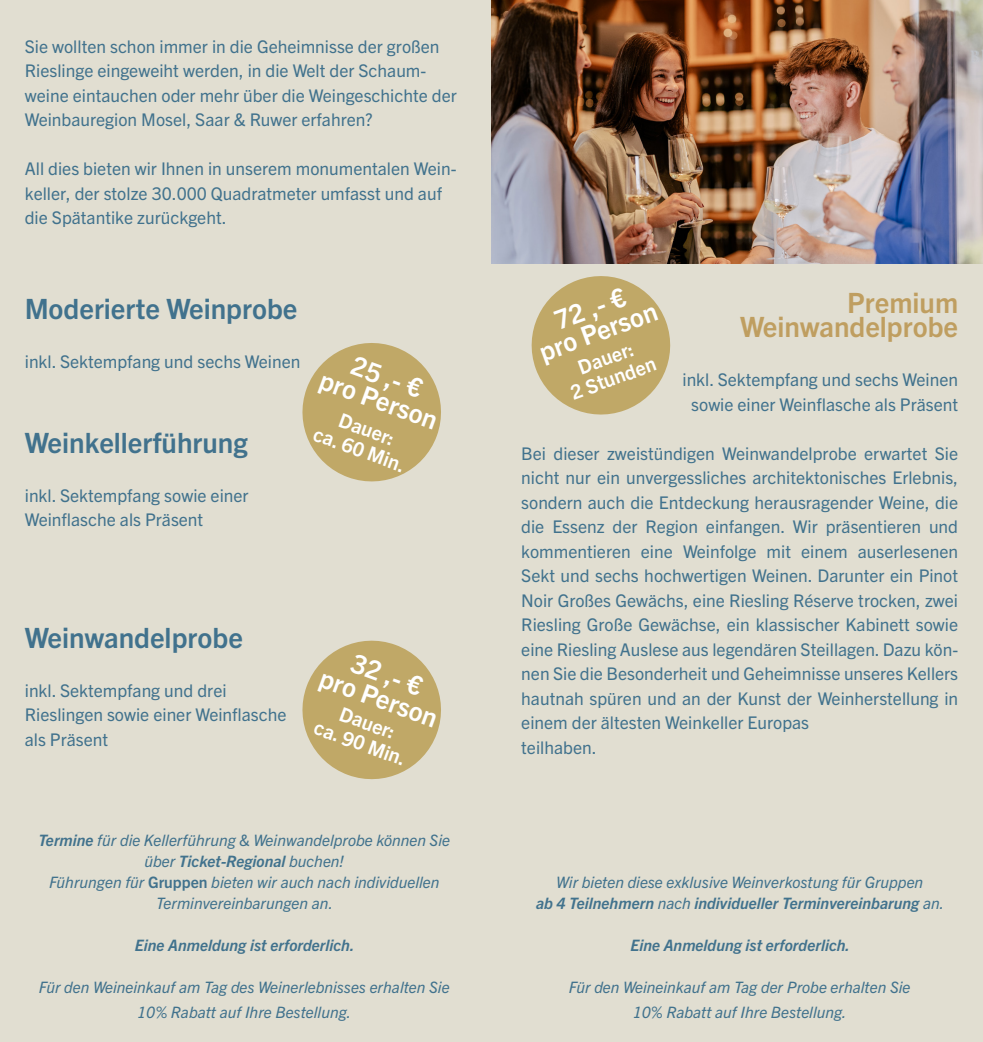
<style>
.page{position:relative;width:983px;height:1042px;background:#fff}
.page>*{position:absolute;margin:0;border:0;box-sizing:border-box;transform-origin:0 0}
.t1{font:700 28px "Trade Gothic Next LT Pro";color:#41728d}
.t2{font:700 28px "Trade Gothic Next LT Pro";color:#bf9e60}
.t3{font:700 26.25px "Trade Gothic Next LT Pro";color:#fff}
.t4{font:700 19.78px "Trade Gothic Next LT Pro";color:#fff}
.t5{font:17.5px/24.5px "Trade Gothic Next LT Pro";color:#41728d}
.t6{font:italic 15.75px/21px "Trade Gothic Next LT Pro";color:#41728d;text-align:center}
.t7{font:italic 700 15.75px "Trade Gothic Next LT Pro";color:#41728d}
.s1{font-weight:700}
.s2{font-weight:700;font-style:normal}
.s3{font-weight:400}
</style>
<div class="page">
<div style="left:0;top:0;width:982px;height:1042px;background:#e1ded1"></div>
<img style="left:491px;top:0;width:491px;height:264px">
<svg style="left:531px;top:276px;width:140px;height:139px"></svg>
<svg style="left:302px;top:640px;width:139px;height:140px"></svg>
<svg style="left:302px;top:343px;width:139px;height:139px"></svg>
<p class="t5" style="left:25px;top:33px;width:433px">Sie wollten schon immer in die Geheimnisse der großen Rieslinge eingeweiht werden, in die Welt der Schaum&shy;weine eintauchen oder mehr über die Weingeschichte der Weinbauregion Mosel, Saar &amp; Ruwer erfahren?</p>
<p class="t5" style="left:25px;top:156px;width:433px">All dies bieten wir Ihnen in unserem monumentalen Wein&shy;keller, der stolze 30.000 Quadratmeter umfasst und auf die Spätantike zurückgeht.</p>
<p class="t1" style="left:25px;top:289px;width:274px">Moderierte Weinprobe</p>
<p class="t5" style="left:25px;top:348px;width:277px">inkl. Sektempfang und sechs Weinen</p>
<p class="t1" style="left:25px;top:423px;width:224px">Weinkellerführung</p>
<p class="t5" style="left:25px;top:482px;width:225px">inkl. Sektempfang sowie einer</p>
<p class="t5" style="left:25px;top:506px;width:180px">Weinflasche als Präsent</p>
<p class="t3" style="left:358px;top:347px;width:75px;rotate:20deg">25 ,- €</p>
<p class="t3" style="left:327px;top:362px;width:125px;rotate:20deg">pro Person</p>
<p class="t4" style="left:344px;top:406px;width:59px;rotate:20deg">Dauer:</p>
<p class="t4" style="left:319px;top:420px;width:97px;rotate:20deg">ca. 60 Min.</p>
<p class="t1" style="left:25px;top:618px;width:219px">Weinwandelprobe</p>
<p class="t5" style="left:25px;top:677px;width:203px">inkl. Sektempfang und drei</p>
<p class="t5" style="left:25px;top:701px;width:263px">Rieslingen sowie einer Weinflasche</p>
<p class="t5" style="left:25px;top:726px;width:85px">als Präsent</p>
<p class="t3" style="left:358px;top:645px;width:75px;rotate:20deg">32 ,- €</p>
<p class="t3" style="left:327px;top:659px;width:125px;rotate:20deg">pro Person</p>
<p class="t4" style="left:345px;top:700px;width:59px;rotate:20deg">Dauer:</p>
<p class="t4" style="left:320px;top:713px;width:97px;rotate:20deg">ca. 90 Min.</p>
<p class="t6" style="left:38px;top:828px;width:413px"><span class="s1">Termine</span> für die Kellerführung &amp; Weinwandelprobe können Sie über <span class="s1">Ticket-Regional</span> buchen!</p>
<p class="t6" style="left:49px;top:870px;width:392px">Führungen für <span class="s2">Gruppen</span> bieten wir auch nach individuellen</p>
<p class="t6" style="left:156px;top:891px;width:178px">Terminvereinbarungen an.</p>
<p class="t7" style="left:135px;top:934px;width:221px">Eine Anmeldung ist erforderlich.</p>
<p class="t6" style="left:39px;top:973px;width:412px;line-height:25.2px">Für den Weineinkauf am Tag des Weinerlebnisses erhalten Sie<br>10% Rabatt auf Ihre Bestellung.</p>
<p class="t3" style="left:549px;top:304px;width:75px;rotate:-20deg">72 ,- €</p>
<p class="t2" style="left:846px;top:283px;width:112px">Premium</p>
<p class="t2" style="left:740px;top:307px;width:219px">Weinwandelprobe</p>
<p class="t5" style="left:682px;top:366px;width:277px">inkl. Sektempfang und sechs Weinen</p>
<p class="t5" style="left:691px;top:391px;width:268px">sowie einer Weinflasche als Präsent</p>
<p class="t5" style="left:521px;top:440px;width:438px;text-align:justify">Bei dieser zweistündigen Weinwandelprobe erwartet Sie nicht nur ein unvergessliches architektonisches Erlebnis, sondern auch die Entdeckung herausragender Weine, die die Essenz der Region einfangen. Wir präsentieren und kommentieren eine Weinfolge mit einem auserlesenen Sekt und sechs hochwertigen Weinen. Darunter ein Pinot Noir Großes Gewächs, eine Riesling Réserve trocken, zwei Riesling Große Gewächse, ein klassischer Kabinett sowie eine Riesling Auslese aus legendären Steillagen. Dazu kön&shy;nen Sie die Besonderheit und Geheimnisse unseres Kellers hautnah spüren und an der Kunst der Weinherstellung in einem der ältesten Weinkeller Europas</p>
<p class="t5" style="left:521px;top:734px;width:77px">teilhaben.</p>
<p class="t3" style="left:534px;top:335px;width:125px;rotate:-20deg">pro Person</p>
<p class="t4" style="left:574px;top:355px;width:59px;rotate:-20deg">Dauer:</p>
<p class="t4" style="left:566px;top:380px;width:91px;rotate:-20deg">2 Stunden</p>
<p class="t6" style="left:556px;top:871px;width:368px">Wir bieten diese exklusive Weinverkostung für Gruppen</p>
<p class="t7" style="left:536px;top:892px;width:410px">ab 4 Teilnehmern <span class="s3">nach</span> individueller Terminvereinbarung <span class="s3">an.</span></p>
<p class="t7" style="left:630px;top:934px;width:221px">Eine Anmeldung ist erforderlich.</p>
<p class="t6" style="left:568px;top:976px;width:343px">Für den Weineinkauf am Tag der Probe erhalten Sie</p>
<p class="t6" style="left:632px;top:1000px;width:215px">10% Rabatt auf Ihre Bestellung.</p>
</div>
